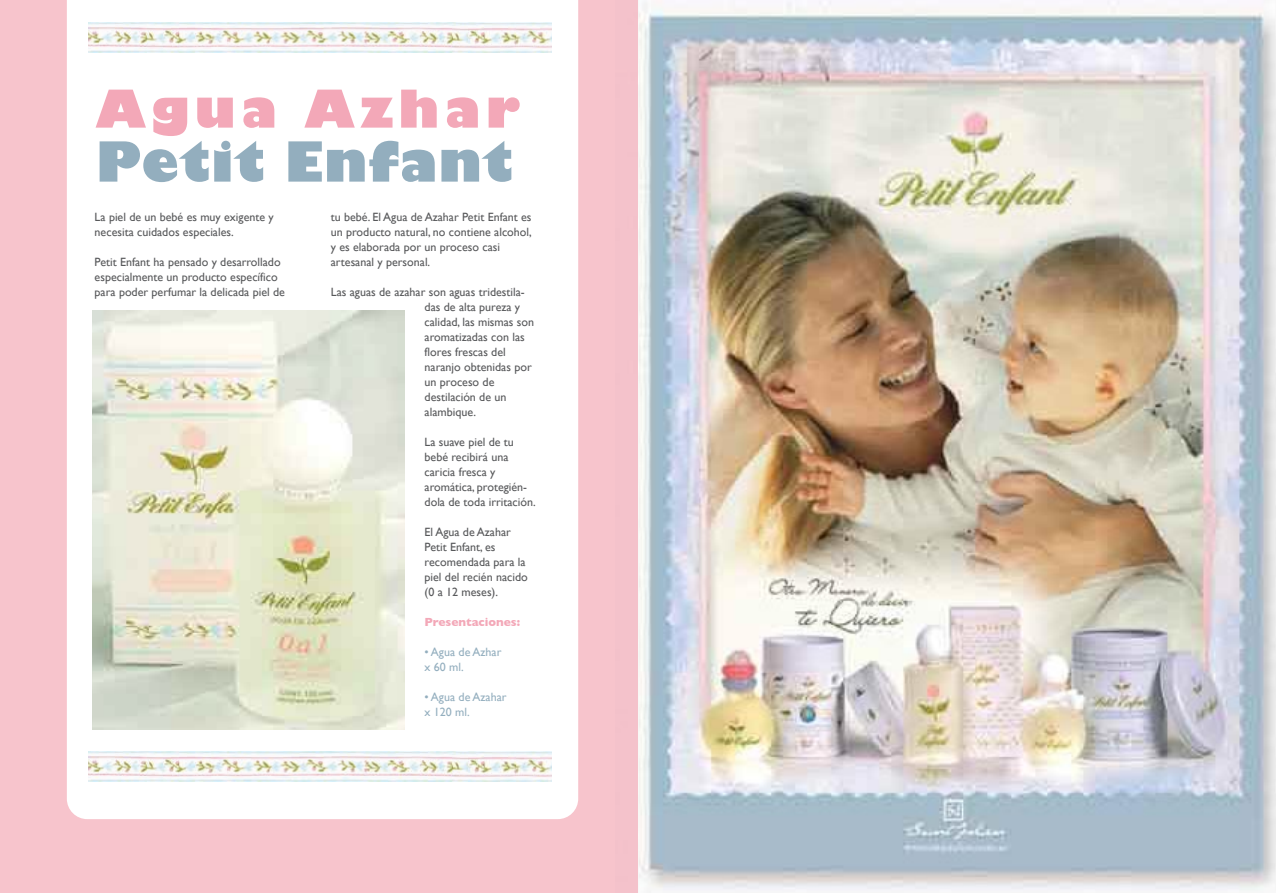
<style>
.page{position:relative;width:1276px;height:893px;background:#fff}
.page>*{position:absolute;margin:0;border:0;box-sizing:border-box;transform-origin:0 0}
.t1{font:800 54px "Gill Sans";letter-spacing:.015em;color:#93aebe}
.t2{font:800 51px "Gill Sans";letter-spacing:.1em;color:#f3a8b8}
.t3{font:12px/15px "Gill Sans";color:#57585a}
.t4{font:12px/15px "Gill Sans";color:#93aebe}
.t5{font:700 12px "Gill Sans";color:#f3a8b8}
</style>
<div class="page">
<img style="left:638px;top:0;width:638px;height:893px">
<div style="left:0;top:0;width:615px;height:893px;background:#f7c4cc"></div>
<div style="left:67px;top:0;width:511px;height:819px;background:#fff"></div>
<img style="left:88px;top:23px;width:463px;height:30px">
<img style="left:88px;top:751px;width:463px;height:30px">
<img style="left:92px;top:311px;width:313px;height:419px">
<h2 class="t2" style="left:96px;top:77px;width:426px">Agua Azhar</h2>
<h1 class="t1" style="left:96px;top:128px;width:419px">Petit Enfant</h1>
<p class="t3" style="left:95px;top:210px;width:181px">La piel de un bebé es muy exigente y necesita cuidados especiales.</p>
<p class="t3" style="left:95px;top:255px;width:192px">Petit Enfant ha pensado y desarrollado especialmente un producto específico para poder perfumar la delicada piel de</p>
<p class="t3" style="left:331px;top:209px;width:202px">tu bebé. El Agua de Azahar Petit Enfant es un producto natural, no contiene alcohol, y es elaborada por un proceso casi artesanal y personal.</p>
<p class="t3" style="left:424px;top:284px;width:111px;text-indent:-94px">Las aguas de azahar son aguas tridestila&shy;das de alta pureza y calidad, las mismas son aromatizadas con las flores frescas del naranjo obtenidas por un proceso de destilación de un alambique.</p>
<p class="t3" style="left:424px;top:434px;width:113px">La suave piel de tu bebé recibirá una caricia fresca y aromática, protegién&shy;dola de toda irritación.</p>
<p class="t3" style="left:424px;top:524px;width:105px">El Agua de Azahar<br>Petit Enfant, es recomendada para la piel del recién nacido (0 a 12 meses).</p>
<p class="t5" style="left:424px;top:615px;width:97px">Presentaciones:</p>
<p class="t4" style="left:424px;top:644px;width:78px">• Agua de Azhar x 60 ml.</p>
<p class="t4" style="left:424px;top:689px;width:83px">• Agua de Azahar x 120 ml.</p>
</div>
